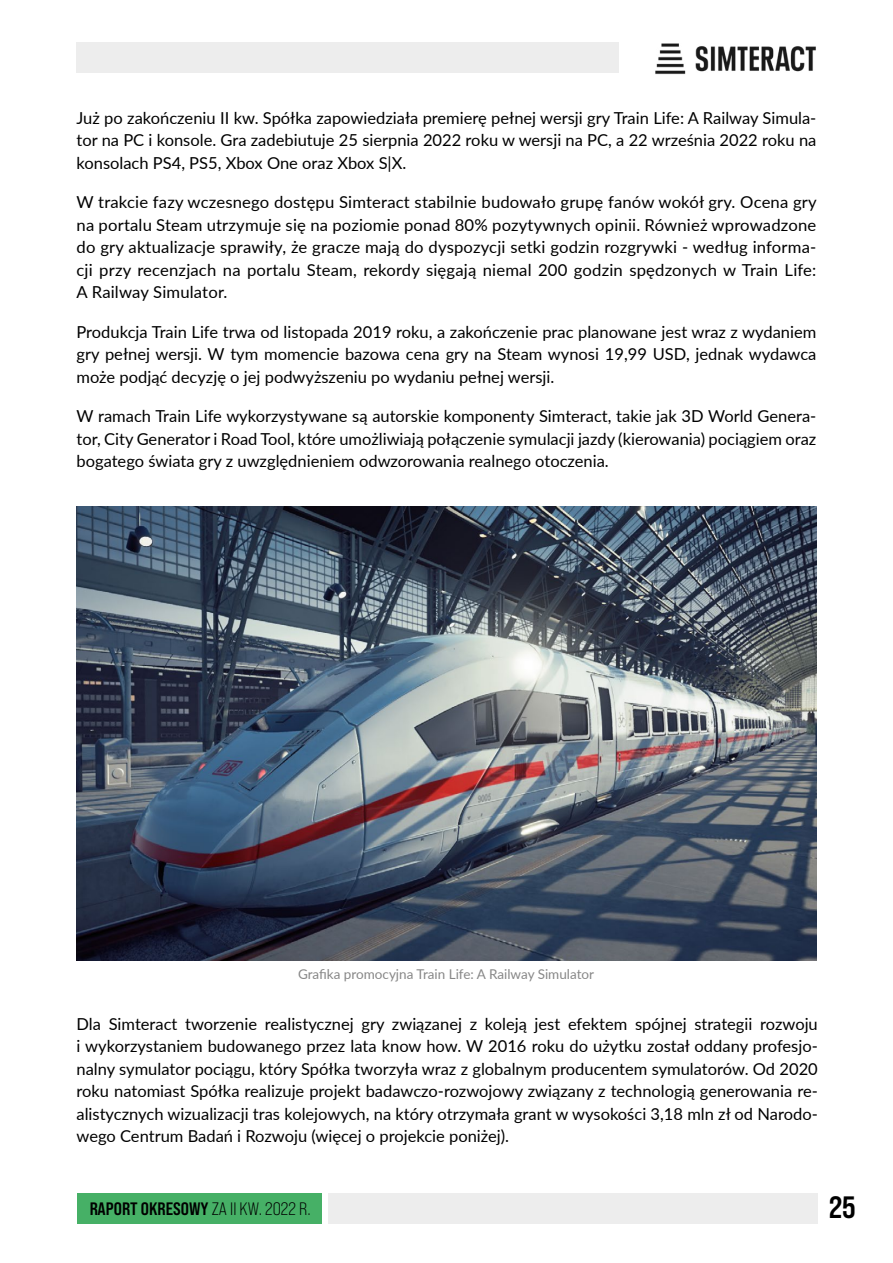
<style>
.page{position:relative;width:893px;height:1263px;background:#fff}
.page>*{position:absolute;margin:0;border:0;box-sizing:border-box;transform-origin:0 0}
.t1{font:30.9px "Bebas Neue Pro Sm E Bd";color:#000}
.t2{font:18px "Bebas Neue Pro Sm E Bd";color:#000}
.t3{font:16.5px/22.5px "Lato";color:#000;text-align:justify}
.t4{font:13.5px "Lato";color:#878787}
.s1{font-family:"Bebas Neue Pro Sm E Bk"}
</style>
<div class="page">
<div style="left:77px;top:1193px;width:244px;height:30px;background:#46b066"></div>
<img style="left:655px;top:43px;width:161px;height:32px">
<div style="left:328px;top:1193px;width:490px;height:30px;background:#ededed"></div>
<div style="left:77px;top:42px;width:542px;height:31px;background:#ededed"></div>
<img style="left:76px;top:507px;width:740px;height:453px">
<p class="t3" style="left:77px;top:106px;width:741px">Już po zakończeniu II kw. Spółka zapowiedziała premierę pełnej wersji gry Train Life: A Railway Simula&shy;tor na PC i konsole. Gra zadebiutuje 25 sierpnia 2022 roku w wersji na PC, a 22 września 2022 roku na konsolach PS4, PS5, Xbox One oraz Xbox S|X.</p>
<p class="t3" style="left:77px;top:190px;width:742px">W trakcie fazy wczesnego dostępu Simteract stabilnie budowało grupę fanów wokół gry. Ocena gry na portalu Steam utrzymuje się na poziomie ponad 80% pozytywnych opinii. Również wprowadzone do gry aktualizacje sprawiły, że gracze mają do dyspozycji setki godzin rozgrywki - według informa&shy;cji przy recenzjach na portalu Steam, rekordy sięgają niemal 200 godzin spędzonych w Train Life:<br>A Railway Simulator.</p>
<p class="t3" style="left:77px;top:320px;width:741px">Produkcja Train Life trwa od listopada 2019 roku, a zakończenie prac planowane jest wraz z wydaniem gry pełnej wersji. W tym momencie bazowa cena gry na Steam wynosi 19,99 USD, jednak wydawca może podjąć decyzję o jej podwyższeniu po wydaniu pełnej wersji.</p>
<p class="t3" style="left:77px;top:404px;width:741px">W ramach Train Life wykorzystywane są autorskie komponenty Simteract, takie jak 3D World Genera&shy;tor, City Generator i Road Tool, które umożliwiają połączenie symulacji jazdy (kierowania) pociągiem oraz bogatego świata gry z uwzględnieniem odwzorowania realnego otoczenia.</p>
<p class="t4" style="left:298px;top:964px;width:297px">Grafika promocyjna Train Life: A Railway Simulator</p>
<p class="t3" style="left:77px;top:1012px;width:743px">Dla Simteract tworzenie realistycznej gry związanej z koleją jest efektem spójnej strategii rozwoju i wykorzystaniem budowanego przez lata know how. W 2016 roku do użytku został oddany profesjo&shy;nalny symulator pociągu, który Spółka tworzyła wraz z globalnym producentem symulatorów. Od 2020 roku natomiast Spółka realizuje projekt badawczo-rozwojowy związany z technologią generowania re&shy;alistycznych wizualizacji tras kolejowych, na który otrzymała grant w wysokości 3,18 mln zł od Narodo&shy;wego Centrum Badań i Rozwoju (więcej o projekcie poniżej).</p>
<p class="t2" style="left:89px;top:1198px;width:223px">RAPORT OKRESOWY <span class="s1">ZA II KW. 2022 R.</span></p>
<h1 class="t1" style="left:829px;top:1188px;width:28px">25</h1>
</div>
